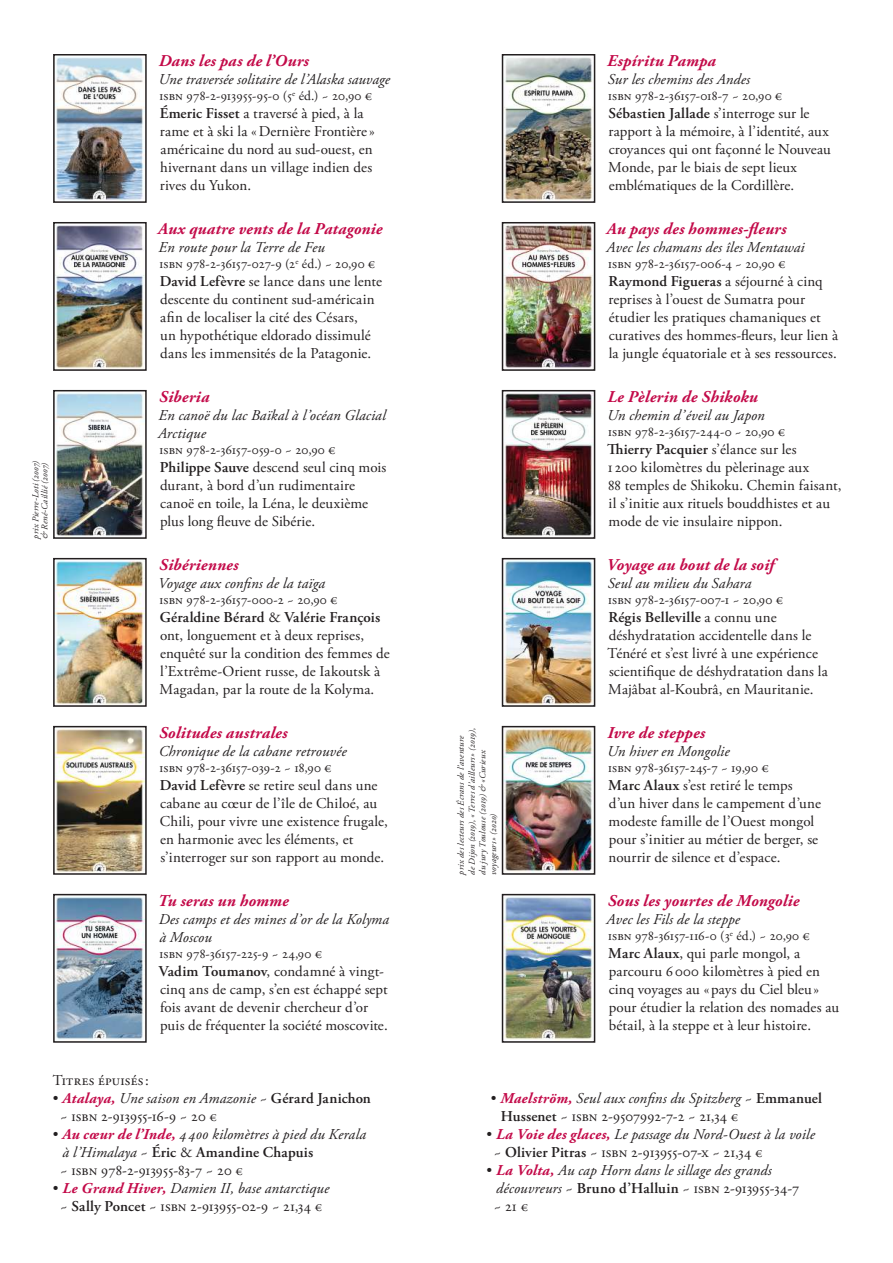
<style>
.page{position:relative;width:893px;height:1263px;background:#fff}
.page>*{position:absolute;margin:0;border:0;box-sizing:border-box;transform-origin:0 0}
.t1{font:italic 700 16.5px "Adobe Garamond Pro";letter-spacing:.015em;color:#c30a49}
.t2{font:15px/18px "Adobe Garamond Pro";color:#231f20}
.t3{font:italic 15px/18px "Adobe Garamond Pro";letter-spacing:.005em;color:#231f20}
.t4{font:15px "Adobe Garamond Pro";letter-spacing:.02em;color:#231f20}
.t5{font:13.5px "Adobe Garamond Pro";letter-spacing:.01em;color:#231f20}
.t6{font:italic 9px/10.8px "Adobe Garamond Pro";letter-spacing:.025em;color:#231f20}
.s1{font-weight:600}
.s2{font-weight:700;font-style:italic;color:#c30a49}
.s3{font-style:italic}
.s4{font-size:13.5px}
.s5{font-style:normal}
.s6{font-weight:700;color:#c30a49}
.s7{font-weight:600;font-style:normal}
.s8{font-style:normal;font-size:13.5px}
</style>
<div class="page">
<img style="left:505px;top:561px;width:87px;height:143px">
<div style="left:502px;top:558px;width:93px;height:149px;border:2px solid #231f20"></div>
<img style="left:56px;top:561px;width:88px;height:143px">
<div style="left:53px;top:558px;width:94px;height:149px;border:2px solid #231f20"></div>
<img style="left:56px;top:897px;width:88px;height:143px">
<div style="left:53px;top:894px;width:94px;height:149px;border:2px solid #231f20"></div>
<img style="left:505px;top:897px;width:87px;height:143px">
<div style="left:502px;top:894px;width:93px;height:149px;border:2px solid #231f20"></div>
<img style="left:56px;top:393px;width:88px;height:143px">
<div style="left:53px;top:390px;width:94px;height:149px;border:2px solid #231f20"></div>
<img style="left:505px;top:393px;width:87px;height:143px">
<div style="left:502px;top:390px;width:93px;height:149px;border:2px solid #231f20"></div>
<img style="left:505px;top:225px;width:87px;height:143px">
<div style="left:502px;top:222px;width:93px;height:149px;border:2px solid #231f20"></div>
<img style="left:56px;top:225px;width:88px;height:143px">
<div style="left:53px;top:222px;width:94px;height:149px;border:2px solid #231f20"></div>
<img style="left:56px;top:729px;width:88px;height:143px">
<div style="left:53px;top:726px;width:94px;height:149px;border:2px solid #231f20"></div>
<img style="left:505px;top:729px;width:87px;height:143px">
<div style="left:502px;top:726px;width:93px;height:149px;border:2px solid #231f20"></div>
<img style="left:505px;top:57px;width:87px;height:143px">
<div style="left:502px;top:54px;width:93px;height:149px;border:2px solid #231f20"></div>
<img style="left:56px;top:57px;width:88px;height:143px">
<div style="left:53px;top:54px;width:94px;height:149px;border:2px solid #231f20"></div>
<p class="t1" style="left:159px;top:51px;width:152px">Dans les pas de l’Ours</p>
<p class="t3" style="left:158px;top:71px;width:233px">Une traversée solitaire de l’Alaska sauvage</p>
<p class="t5" style="left:160px;top:88px;width:214px">isbn 978-2-913955-95-0 (5<sup>e</sup> éd.) ~ 20,90 €</p>
<p class="t2" style="left:160px;top:105px;width:216px"><span class="s1">Émeric Fisset</span> a traversé à pied, à la rame et à ski la «Dernière Frontière» américaine du nord au sud-ouest, en hivernant dans un village indien des rives du Yukon.</p>
<p class="t6" style="left:31px;top:539px;width:80px;line-height:9px;rotate:-90deg">prix Pierre-Loti (2007) &amp; René-Caillié (2007)</p>
<p class="t1" style="left:158px;top:219px;width:226px">Aux quatre vents de la Patagonie</p>
<p class="t3" style="left:159px;top:239px;width:168px">En route pour la Terre de Feu</p>
<p class="t5" style="left:160px;top:256px;width:217px">isbn 978-2-36157-027-9 (2<sup>e</sup> éd.) ~ 20,90 €</p>
<p class="t2" style="left:160px;top:273px;width:224px"><span class="s1">David Lefèvre</span> se lance dans une lente descente du continent sud-américain afin de localiser la cité des Césars,<br>un hypothétique eldorado dissimulé dans les immensités de la Patagonie.</p>
<p class="t1" style="left:159px;top:387px;width:52px">Siberia</p>
<p class="t3" style="left:158px;top:407px;width:229px">En canoë du lac Baïkal à l’océan Glacial<br>Arctique</p>
<p class="t5" style="left:160px;top:442px;width:177px">isbn 978-2-36157-059-0 ~ 20,90 €</p>
<p class="t2" style="left:160px;top:459px;width:228px"><span class="s1">Philippe Sauve</span> descend seul cinq mois durant, à bord d’un rudimentaire canoë en toile, la Léna, le deuxième plus long fleuve de Sibérie.</p>
<p class="t1" style="left:159px;top:555px;width:81px">Sibériennes</p>
<p class="t3" style="left:158px;top:574px;width:168px">Voyage aux confins de la taïga</p>
<p class="t5" style="left:160px;top:592px;width:179px">isbn 978-2-36157-000-2 ~ 20,90 €</p>
<p class="t2" style="left:160px;top:609px;width:232px"><span class="s1">Géraldine Bérard</span> &amp; <span class="s1">Valérie François </span>ont, longuement et à deux reprises, enquêté sur la condition des femmes de l’Extrême-Orient russe, de Iakoutsk à Magadan, par la route de la Kolyma.</p>
<p class="t1" style="left:159px;top:723px;width:130px">Solitudes australes</p>
<p class="t3" style="left:159px;top:742px;width:189px">Chronique de la cabane retrouvée</p>
<p class="t5" style="left:160px;top:760px;width:174px">isbn 978-2-36157-039-2 ~ 18,90 €</p>
<p class="t2" style="left:160px;top:777px;width:230px"><span class="s1">David Lefèvre</span> se retire seul dans une cabane au cœur de l’île de Chiloé, au Chili, pour vivre une existence frugale, en harmonie avec les éléments, et s’interroger sur son rapport au monde.</p>
<p class="t1" style="left:158px;top:891px;width:132px">Tu seras un homme</p>
<p class="t3" style="left:159px;top:910px;width:232px">Des camps et des mines d’or de la Kolyma à Moscou</p>
<p class="t5" style="left:160px;top:946px;width:164px">isbn 978-36157-225-9 ~ 24,90 €</p>
<p class="t2" style="left:159px;top:963px;width:230px"><span class="s1">Vadim Toumanov</span>, condamné à vingt&shy;cinq ans de camp, s’en est échappé sept fois avant de devenir chercheur d’or puis de fréquenter la société moscovite.</p>
<p class="t4" style="left:53px;top:1071px;width:98px">Titres épuisés:</p>
<p class="t2" style="left:60px;top:1089px;width:312px;text-indent:-7px">• <span class="s2">Atalaya,</span> <span class="s3">Une saison en Amazonie</span> ~ <span class="s1">Gérard Janichon </span>~ isbn 2-913955-16-9 ~ 20 <span class="s4">€</span></p>
<p class="t3" style="left:60px;top:1125px;width:307px;text-indent:-7px"><span class="s5">•</span> <span class="s6">Au cœur de l’Inde,</span> 4 400 kilomètres à pied du Kerala à l’Himalaya <span class="s5">~</span> <span class="s7">Éric</span> <span class="s5">&amp;</span> <span class="s7">Amandine Chapuis<br></span><span class="s5">~ isbn 978-2-913955-83-7 ~ 20</span> <span class="s8">€</span></p>
<p class="t2" style="left:53px;top:1179px;width:278px;text-align:center">• <span class="s2">Le Grand Hiver,</span> <span class="s3">Damien II, base antarctique </span>~ <span class="s1">Sally Poncet</span> ~ isbn 2-913955-02-9 ~ 21,34 <span class="s4">€</span></p>
<p class="t1" style="left:607px;top:51px;width:110px">Espíritu Pampa</p>
<p class="t3" style="left:608px;top:71px;width:144px">Sur les chemins des Andes</p>
<p class="t5" style="left:608px;top:88px;width:176px">isbn 978-2-36157-018-7 ~ 20,90 €</p>
<p class="t2" style="left:608px;top:105px;width:224px"><span class="s1">Sébastien Jallade</span> s’interroge sur le rapport à la mémoire, à l’identité, aux croyances qui ont façonné le Nouveau Monde, par le biais de sept lieux emblématiques de la Cordillère.</p>
<p class="t1" style="left:607px;top:219px;width:181px">Au pays des hommes-fleurs</p>
<p class="t3" style="left:607px;top:239px;width:200px">Avec les chamans des îles Mentawai</p>
<p class="t5" style="left:608px;top:256px;width:179px">isbn 978-2-36157-006-4 ~ 20,90 €</p>
<p class="t2" style="left:608px;top:273px;width:231px"><span class="s1">Raymond Figueras</span> a séjourné à cinq reprises à l’ouest de Sumatra pour étudier les pratiques chamaniques et curatives des hommes-fleurs, leur lien à la jungle équatoriale et à ses ressources.</p>
<p class="t1" style="left:607px;top:387px;width:152px">Le Pèlerin de Shikoku</p>
<p class="t3" style="left:607px;top:407px;width:159px">Un chemin d’éveil au Japon</p>
<p class="t5" style="left:608px;top:424px;width:179px">isbn 978-2-36157-244-0 ~ 20,90 €</p>
<p class="t2" style="left:607px;top:441px;width:236px"><span class="s1">Thierry Pacquier</span> s’élance sur les<br>1 200 kilomètres du pèlerinage aux<br>88 temples de Shikoku. Chemin faisant, il s’initie aux rituels bouddhistes et au mode de vie insulaire nippon.</p>
<p class="t6" style="left:456px;top:875px;width:148px;rotate:-90deg">prix des lecteurs des Écrans de l’aventure de Dijon (2019), «Terres d’ailleurs » (2019), du jury Toulouse (2019) &amp; «Curieux voyageurs» (2020)</p>
<p class="t1" style="left:606px;top:555px;width:169px">Voyage au bout de la soif</p>
<p class="t3" style="left:608px;top:574px;width:145px">Seul au milieu du Sahara</p>
<p class="t5" style="left:608px;top:592px;width:176px">isbn 978-2-36157-007-1 ~ 20,90 €</p>
<p class="t2" style="left:608px;top:609px;width:222px"><span class="s1">Régis Belleville</span> a connu une déshydratation accidentelle dans le Ténéré et s’est livré à une expérience scientifique de déshydratation dans la Majâbat al-Koubrâ, en Mauritanie.</p>
<p class="t1" style="left:607px;top:723px;width:99px">Ivre de steppes</p>
<p class="t3" style="left:607px;top:742px;width:124px">Un hiver en Mongolie</p>
<p class="t5" style="left:608px;top:760px;width:162px">isbn 978-36157-245-7 ~ 19,90 €</p>
<p class="t2" style="left:608px;top:777px;width:214px"><span class="s1">Marc Alaux</span> s’est retiré le temps d’un hiver dans le campement d’une modeste famille de l’Ouest mongol pour s’initier au métier de berger, se nourrir de silence et d’espace.</p>
<p class="t1" style="left:608px;top:891px;width:193px">Sous les yourtes de Mongolie</p>
<p class="t3" style="left:607px;top:910px;width:135px">Avec les Fils de la steppe</p>
<p class="t5" style="left:608px;top:928px;width:203px">isbn 978-36157-116-0 (3<sup>e</sup> éd.) ~ 20,90 €</p>
<p class="t2" style="left:608px;top:945px;width:232px"><span class="s1">Marc Alaux</span>, qui parle mongol, a parcouru 6000 kilomètres à pied en cinq voyages au «pays du Ciel bleu» pour étudier la relation des nomades au bétail, à la steppe et à leur histoire.</p>
<p class="t2" style="left:501px;top:1089px;width:323px;text-indent:-10px">• <span class="s2">Maelström,</span> <span class="s3">Seul aux confins du Spitzberg</span> ~ <span class="s1">Emmanuel<br>Hussenet</span> ~ isbn 2-9507992-7-2 ~ 21,34 <span class="s4">€</span></p>
<p class="t3" style="left:494px;top:1125px;width:322px;text-indent:-7px"><span class="s5">•</span> <span class="s6">La Voie des glaces,</span> Le passage du Nord-Ouest à la voile <span class="s5">~</span> <span class="s7">Olivier Pitras</span> <span class="s5">~ isbn 2-913955-07-x ~ 21,34</span> <span class="s8">€</span></p>
<p class="t3" style="left:494px;top:1161px;width:307px;text-indent:-7px"><span class="s5">•</span> <span class="s6">La Volta,</span> Au cap Horn dans le sillage des grands découvreurs <span class="s5">~</span> <span class="s7">Bruno d’Halluin</span> <span class="s5">~ isbn 2-913955-34-7 ~ 21</span> <span class="s8">€</span></p>
</div>
